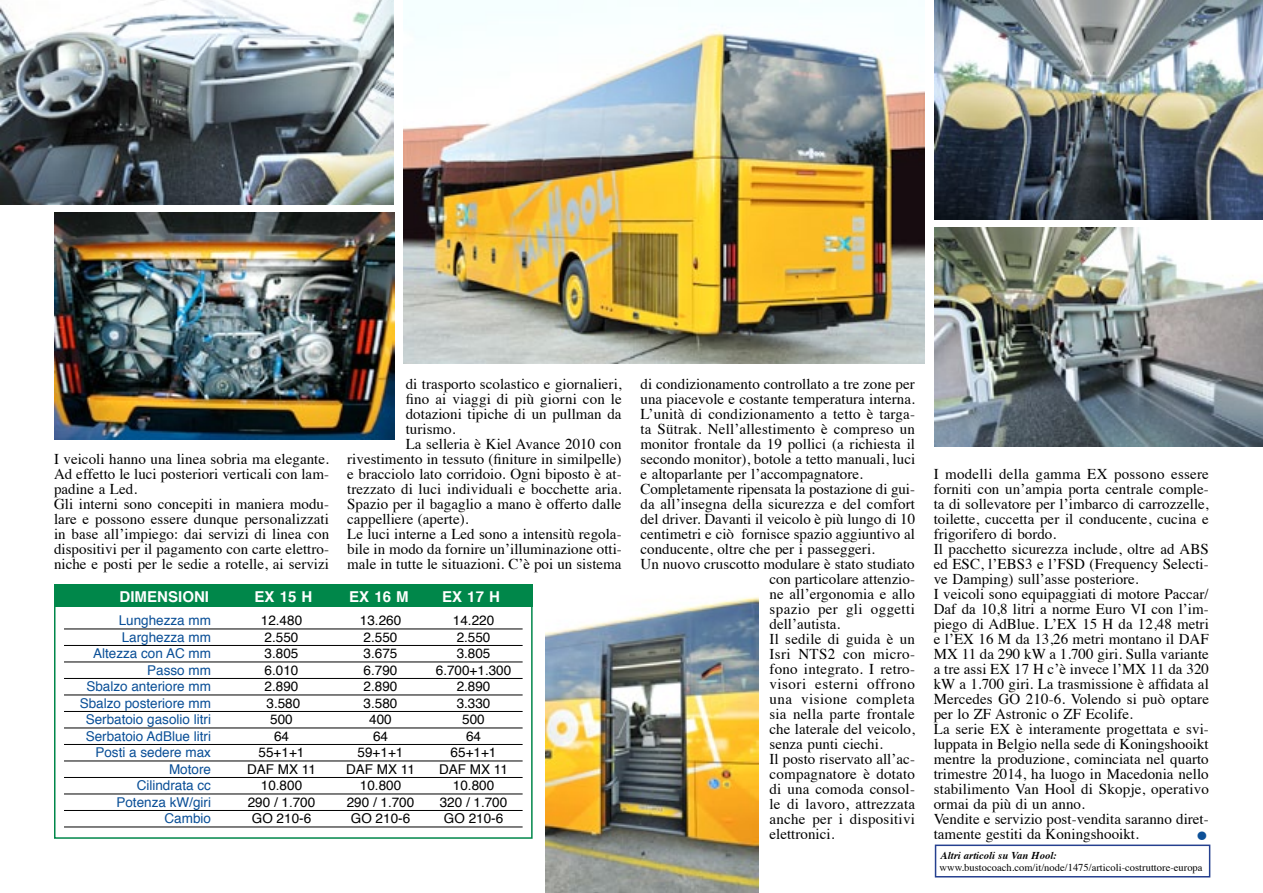
<style>
.page{position:relative;width:1263px;height:893px;background:#fff}
.page>*{position:absolute;margin:0;border:0;box-sizing:border-box;transform-origin:0 0}
.corpo_testo{font:30px "Symbol";color:#0d5097}
.corpo_testo-2{font:15px/15px "Times";color:#000;text-align:justify}
.dida_sinistra_sommar{font:700 15px "Helvetica";letter-spacing:.005em;color:#fff}
.tab_testo{font:13.5px "Helvetica";color:#000}
.tab_testo-2{font:13.5px "Helvetica";color:#0a4f97}
.corpo_testo-3{font:10.5px "Times";color:#000}
.corpo_testo-4{font:italic 700 10.5px "Times";color:#000}
</style>
<div class="page">
<hr style="left:64px;top:629px;width:459px;height:1px;background:#000">
<hr style="left:64px;top:645px;width:459px;height:1px;background:#000">
<hr style="left:64px;top:662px;width:459px;height:1px;background:#000">
<hr style="left:64px;top:678px;width:459px;height:1px;background:#000">
<hr style="left:64px;top:695px;width:459px;height:1px;background:#000">
<hr style="left:64px;top:711px;width:459px;height:1px;background:#000">
<hr style="left:64px;top:728px;width:459px;height:1px;background:#000">
<hr style="left:64px;top:744px;width:459px;height:1px;background:#000">
<hr style="left:64px;top:761px;width:459px;height:1px;background:#000">
<hr style="left:64px;top:777px;width:459px;height:1px;background:#000">
<hr style="left:64px;top:794px;width:459px;height:1px;background:#000">
<hr style="left:64px;top:810px;width:459px;height:1px;background:#000">
<hr style="left:64px;top:827px;width:459px;height:1px;background:#000">
<div style="left:54px;top:605px;width:479px;height:234px;border:2px solid #00874a"></div>
<div style="left:54px;top:584px;width:479px;height:23px;background:#00874a"></div>
<div style="left:935px;top:844px;width:275px;height:33px;border:2px solid #25408f"></div>
<img style="left:404px;top:11px;width:521px;height:353px">
<img style="left:934px;top:0;width:329px;height:219px">
<img style="left:934px;top:227px;width:329px;height:220px">
<img style="left:545px;top:597px;width:213px;height:296px">
<img style="left:0;top:0;width:394px;height:204px">
<img style="left:54px;top:213px;width:340px;height:226px">
<p class="corpo_testo-2" style="left:54px;top:450px;width:276px">I veicoli hanno una linea sobria ma elegante.</p>
<p class="corpo_testo-2" style="left:54px;top:465px;width:277px">Ad effetto le luci posteriori verticali con lam&shy;padine a Led.</p>
<p class="corpo_testo-2" style="left:54px;top:495px;width:277px">Gli interni sono concepiti in maniera modu&shy;lare e possono essere dunque personalizzati in base all’impiego: dai servizi di linea con dispositivi per il pagamento con carte elettro&shy;niche e posti per le sedie a rotelle, ai servizi</p>
<p class="corpo_testo-2" style="left:406px;top:375px;width:218px">di trasporto scolastico e giornalieri, fino ai viaggi di più giorni con le dotazioni tipiche di un pullman da turismo.</p>
<p class="corpo_testo-2" style="left:347px;top:435px;width:276px;text-indent:59px">La selleria è Kiel Avance 2010 con rivestimento in tessuto (finiture in similpelle) e bracciolo lato corridoio. Ogni biposto è at&shy;trezzato di luci individuali e bocchette aria.<br>Spazio per il bagaglio a mano è offerto dalle cappelliere (aperte).</p>
<p class="corpo_testo-2" style="left:347px;top:525px;width:276px">Le luci interne a Led sono a intensitù regola&shy;bile in modo da fornire un’illuminazione otti&shy;male in tutte le situazioni. C’è poi un sistema</p>
<p class="dida_sinistra_sommar" style="left:120px;top:584px;width:91px">DIMENSIONI</p>
<p class="dida_sinistra_sommar" style="left:255px;top:584px;width:59px">EX 15 H</p>
<p class="dida_sinistra_sommar" style="left:349px;top:584px;width:61px">EX 16 M</p>
<p class="dida_sinistra_sommar" style="left:442px;top:584px;width:59px">EX 17 H</p>
<p class="tab_testo-2" style="left:119px;top:610px;width:94px">Lunghezza mm</p>
<p class="tab_testo" style="left:261px;top:610px;width:43px">12.480</p>
<p class="tab_testo" style="left:360px;top:610px;width:43px">13.260</p>
<p class="tab_testo" style="left:453px;top:610px;width:43px">14.220</p>
<p class="tab_testo-2" style="left:122px;top:626px;width:91px">Larghezza mm</p>
<p class="tab_testo" style="left:265px;top:626px;width:35px">2.550</p>
<p class="tab_testo" style="left:364px;top:626px;width:35px">2.550</p>
<p class="tab_testo" style="left:457px;top:626px;width:35px">2.550</p>
<p class="tab_testo-2" style="left:93px;top:643px;width:119px">Altezza con AC mm</p>
<p class="tab_testo" style="left:265px;top:643px;width:35px">3.805</p>
<p class="tab_testo" style="left:364px;top:643px;width:35px">3.675</p>
<p class="tab_testo" style="left:457px;top:643px;width:35px">3.805</p>
<p class="tab_testo-2" style="left:147px;top:659px;width:65px">Passo mm</p>
<p class="tab_testo" style="left:265px;top:659px;width:35px">6.010</p>
<p class="tab_testo" style="left:364px;top:659px;width:35px">6.790</p>
<p class="tab_testo" style="left:436px;top:659px;width:77px">6.700+1.300</p>
<p class="tab_testo-2" style="left:86px;top:676px;width:126px">Sbalzo anteriore mm</p>
<p class="tab_testo" style="left:265px;top:676px;width:35px">2.890</p>
<p class="tab_testo" style="left:364px;top:676px;width:35px">2.890</p>
<p class="tab_testo" style="left:457px;top:676px;width:35px">2.890</p>
<p class="tab_testo-2" style="left:80px;top:692px;width:133px">Sbalzo posteriore mm</p>
<p class="tab_testo" style="left:266px;top:692px;width:35px">3.580</p>
<p class="tab_testo" style="left:364px;top:692px;width:35px">3.580</p>
<p class="tab_testo" style="left:457px;top:692px;width:35px">3.330</p>
<p class="tab_testo-2" style="left:86px;top:709px;width:127px">Serbatoio gasolio litri</p>
<p class="tab_testo" style="left:270px;top:709px;width:24px">500</p>
<p class="tab_testo" style="left:369px;top:709px;width:24px">400</p>
<p class="tab_testo" style="left:462px;top:709px;width:24px">500</p>
<p class="tab_testo-2" style="left:86px;top:725px;width:127px">Serbatoio AdBlue litri</p>
<p class="tab_testo" style="left:274px;top:725px;width:17px">64</p>
<p class="tab_testo" style="left:373px;top:725px;width:17px">64</p>
<p class="tab_testo" style="left:466px;top:725px;width:17px">64</p>
<p class="tab_testo-2" style="left:95px;top:742px;width:117px">Posti a sedere max</p>
<p class="tab_testo" style="left:259px;top:742px;width:47px">55+1+1</p>
<p class="tab_testo" style="left:358px;top:742px;width:47px">59+1+1</p>
<p class="tab_testo" style="left:451px;top:742px;width:47px">65+1+1</p>
<p class="tab_testo-2" style="left:169px;top:758px;width:44px">Motore</p>
<p class="tab_testo" style="left:247px;top:758px;width:70px">DAF MX 11</p>
<p class="tab_testo" style="left:346px;top:758px;width:70px">DAF MX 11</p>
<p class="tab_testo" style="left:439px;top:758px;width:70px">DAF MX 11</p>
<p class="tab_testo-2" style="left:137px;top:775px;width:76px">Cilindrata cc</p>
<p class="tab_testo" style="left:261px;top:775px;width:43px">10.800</p>
<p class="tab_testo" style="left:360px;top:775px;width:43px">10.800</p>
<p class="tab_testo" style="left:453px;top:775px;width:43px">10.800</p>
<p class="tab_testo-2" style="left:116px;top:791px;width:96px">Potenza kW/giri</p>
<p class="tab_testo" style="left:248px;top:791px;width:69px">290 / 1.700</p>
<p class="tab_testo" style="left:347px;top:791px;width:69px">290 / 1.700</p>
<p class="tab_testo" style="left:440px;top:791px;width:69px">320 / 1.700</p>
<p class="tab_testo-2" style="left:164px;top:808px;width:48px">Cambio</p>
<p class="tab_testo" style="left:252px;top:808px;width:61px">GO 210-6</p>
<p class="tab_testo" style="left:351px;top:808px;width:61px">GO 210-6</p>
<p class="tab_testo" style="left:444px;top:808px;width:61px">GO 210-6</p>
<p class="corpo_testo-2" style="left:640px;top:375px;width:276px">di condizionamento controllato a tre zone per una piacevole e costante temperatura interna.<br>L’unità di condizionamento a tetto è targa&shy;ta Sütrak. Nell’allestimento è compreso un monitor frontale da 19 pollici (a richiesta il secondo monitor), botole a tetto manuali, luci e altoparlante per l’accompagnatore.</p>
<p class="corpo_testo-2" style="left:640px;top:480px;width:276px">Completamente ripensata la postazione di gui&shy;da all’insegna della sicurezza e del comfort del driver. Davanti il veicolo è più lungo di 10 centimetri e ciò fornisce spazio aggiuntivo al conducente, oltre che per i passeggeri.</p>
<p class="corpo_testo-2" style="left:769px;top:555px;width:147px;text-indent:-129px">Un nuovo cruscotto modulare è stato studiato con particolare attenzio&shy;ne all’ergonomia e allo spazio per gli oggetti dell’autista.</p>
<p class="corpo_testo-2" style="left:769px;top:630px;width:147px">Il sedile di guida è un Isri NTS2 con micro&shy;fono integrato. I retro&shy;visori esterni offrono una visione completa sia nella parte frontale che laterale del veicolo, senza punti ciechi.</p>
<p class="corpo_testo-2" style="left:769px;top:750px;width:147px">Il posto riservato all’ac&shy;compagnatore è dotato di una comoda consol&shy;le di lavoro, attrezzata anche per i dispositivi elettronici.</p>
<p class="corpo_testo-2" style="left:934px;top:465px;width:277px">I modelli della gamma EX possono essere forniti con un’ampia porta centrale comple&shy;ta di sollevatore per l’imbarco di carrozzelle, toilette, cuccetta per il conducente, cucina e frigorifero di bordo.</p>
<p class="corpo_testo-2" style="left:934px;top:540px;width:277px">Il pacchetto sicurezza include, oltre ad ABS ed ESC, l’EBS3 e l’FSD (Frequency Selecti&shy;ve Damping) sull’asse posteriore.</p>
<p class="corpo_testo-2" style="left:934px;top:585px;width:277px">I veicoli sono equipaggiati di motore Paccar/ Daf da 10,8 litri a norme Euro VI con l’im&shy;piego di AdBlue. L’EX 15 H da 12,48 metri e l’EX 16 M da 13,26 metri montano il DAF MX 11 da 290 kW a 1.700 giri. Sulla variante a tre assi EX 17 H c’è invece l’MX 11 da 320 kW a 1.700 giri. La trasmissione è affidata al Mercedes GO 210-6. Volendo si può optare per lo ZF Astronic o ZF Ecolife.</p>
<p class="corpo_testo-2" style="left:934px;top:720px;width:277px">La serie EX è interamente progettata e svi&shy;luppata in Belgio nella sede di Koningshooikt mentre la produzione, cominciata nel quarto trimestre 2014, ha luogo in Macedonia nello stabilimento Van Hool di Skopje, operativo ormai da più di un anno.</p>
<p class="corpo_testo-2" style="left:934px;top:810px;width:277px">Vendite e servizio post-vendita saranno diret&shy;tamente gestiti da Koningshooikt.</p>
<p class="corpo_testo" style="left:1195px;top:822px;width:15px">•</p>
<p class="corpo_testo-4" style="left:941px;top:845px;width:117px">Altri articoli su Van Hool:</p>
<p class="corpo_testo-3" style="left:939px;top:857px;width:265px">www.bustocoach.com/it/node/1475/articoli-costruttore-europa</p>
</div>
